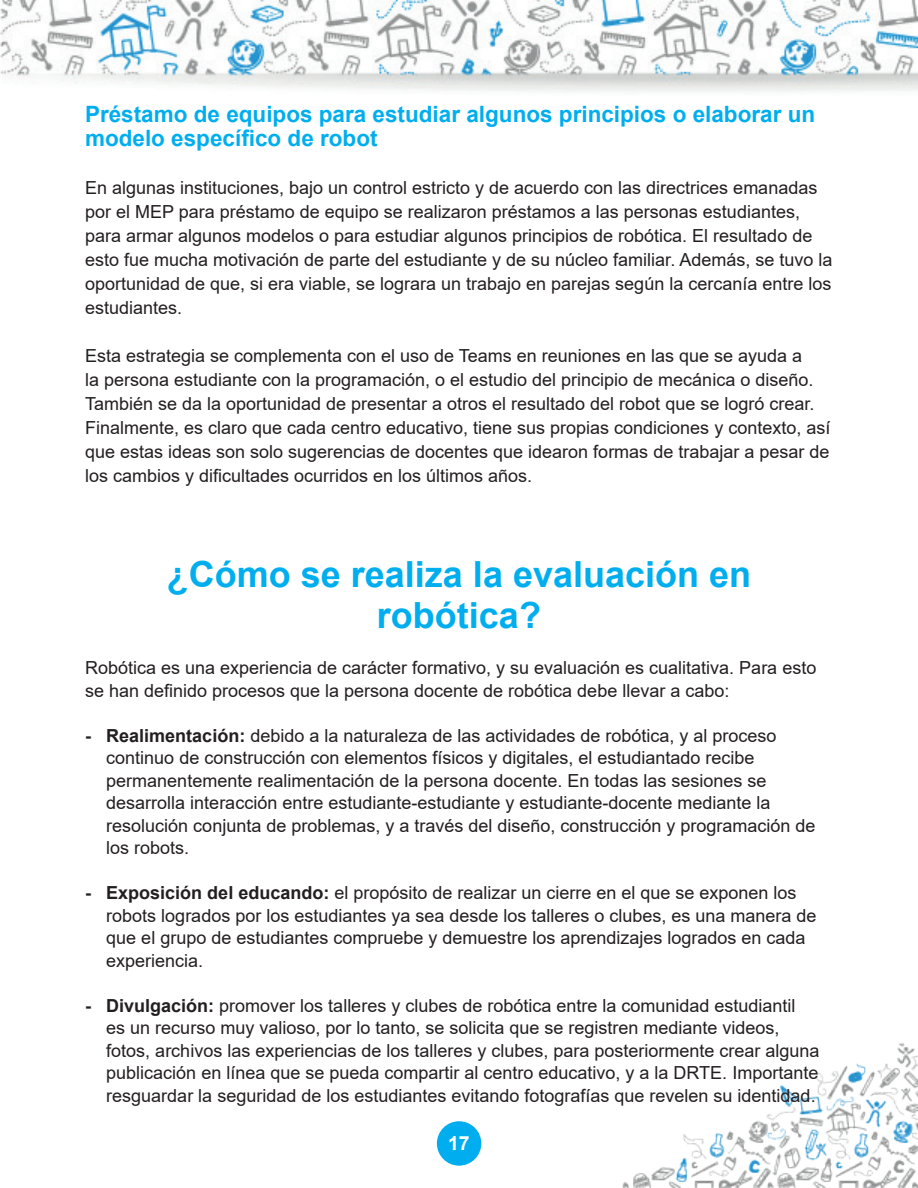
<style>
.page{position:relative;width:918px;height:1188px;background:#fff}
.page>*{position:absolute;margin:0;border:0;box-sizing:border-box;transform-origin:0 0}
.t1{font:700 36px/40.5px "Arial";color:#00aeef;text-align:center}
.t2{font:700 22.5px/24px "Arial";color:#00aeef}
.t3{font:700 19.5px "Arial";color:#fff}
.t4{font:18px/22.5px "Arial";color:#231f20}
.s1{font-weight:700}
</style>
<div class="page">
<img style="left:0;top:0;width:918px;height:1188px">
<div style="left:437px;top:1121px;width:44px;height:45px;background:#00aeef;border-radius:50%"></div>
<p class="t2" style="left:85px;top:102px;width:732px">Préstamo de equipos para estudiar algunos principios o elaborar un modelo específico de robot</p>
<p class="t4" style="left:85px;top:176px;width:749px;line-height:24px">En algunas instituciones, bajo un control estricto y de acuerdo con las directrices emanadas por el MEP para préstamo de equipo se realizaron préstamos a las personas estudiantes, para armar algunos modelos o para estudiar algunos principios de robótica. El resultado de esto fue mucha motivación de parte del estudiante y de su núcleo familiar. Además, se tuvo la oportunidad de que, si era viable, se lograra un trabajo en parejas según la cercanía entre los estudiantes.</p>
<p class="t4" style="left:85px;top:344px;width:747px;line-height:24px">Esta estrategia se complementa con el uso de Teams en reuniones en las que se ayuda a<br>la persona estudiante con la programación, o el estudio del principio de mecánica o diseño.<br>También se da la oportunidad de presentar a otros el resultado del robot que se logró crear.<br>Finalmente, es claro que cada centro educativo, tiene sus propias condiciones y contexto, así que estas ideas son solo sugerencias de docentes que idearon formas de trabajar a pesar de los cambios y dificultades ocurridos en los últimos años.</p>
<h1 class="t1" style="left:167px;top:555px;width:586px">¿Cómo se realiza la evaluación en robótica?</h1>
<p class="t4" style="left:85px;top:656px;width:733px">Robótica es una experiencia de carácter formativo, y su evaluación es cualitativa. Para esto se han definido procesos que la persona docente de robótica debe llevar a cabo:</p>
<p class="t4" style="left:106px;top:724px;width:711px;text-indent:-21px"><span class="s1">- Realimentación:</span> debido a la naturaleza de las actividades de robótica, y al proceso continuo de construcción con elementos físicos y digitales, el estudiantado recibe permanentemente realimentación de la persona docente. En todas las sesiones se desarrolla interacción entre estudiante-estudiante y estudiante-docente mediante la resolución conjunta de problemas, y a través del diseño, construcción y programación de los robots.</p>
<p class="t4" style="left:106px;top:881px;width:712px;text-indent:-21px"><span class="s1">- Exposición del educando:</span> el propósito de realizar un cierre en el que se exponen los robots logrados por los estudiantes ya sea desde los talleres o clubes, es una manera de que el grupo de estudiantes compruebe y demuestre los aprendizajes logrados en cada experiencia.</p>
<p class="t4" style="left:106px;top:994px;width:715px;text-indent:-21px"><span class="s1">- Divulgación:</span> promover los talleres y clubes de robótica entre la comunidad estudiantil<br>es un recurso muy valioso, por lo tanto, se solicita que se registren mediante videos, fotos, archivos las experiencias de los talleres y clubes, para posteriormente crear alguna publicación en línea que se pueda compartir al centro educativo, y a la DRTE. Importante resguardar la seguridad de los estudiantes evitando fotografías que revelen su identidad.</p>
<p class="t3" style="left:448px;top:1130px;width:23px">17</p>
</div>
